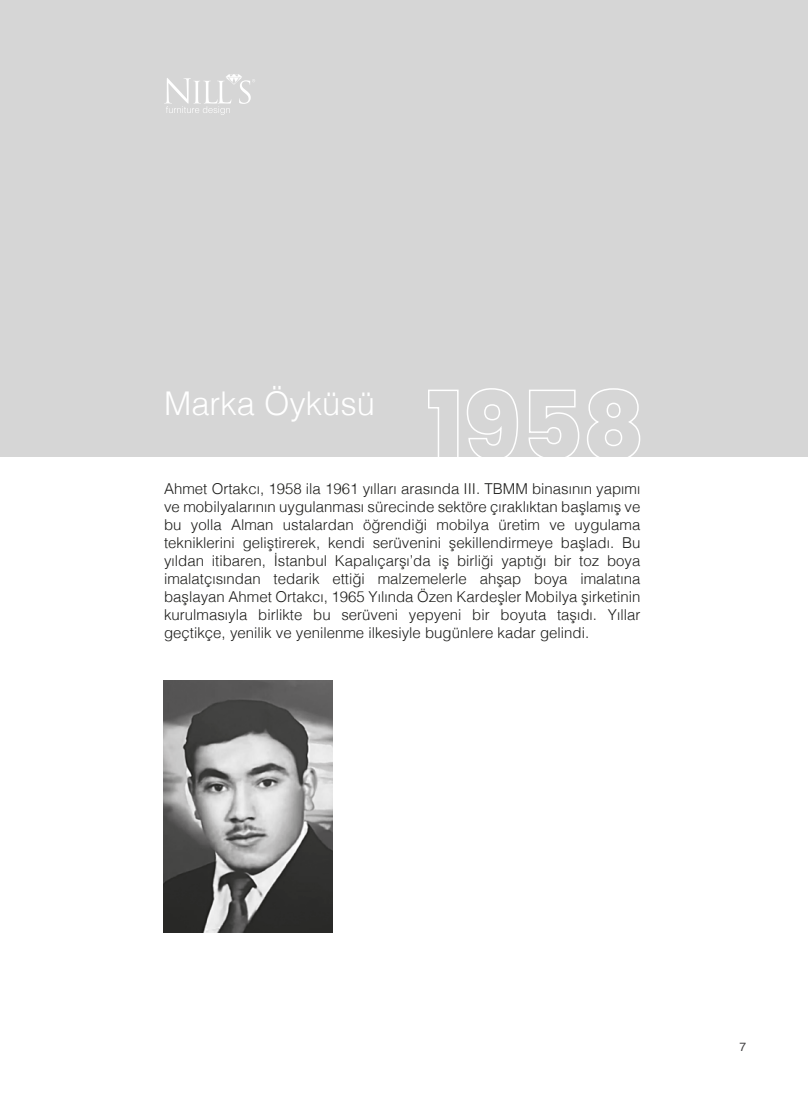
<style>
.page{position:relative;width:808px;height:1106px;background:#fff}
.page>*{position:absolute;margin:0;border:0;box-sizing:border-box;transform-origin:0 0}
.t1{font:300 32.7px "Helvetica";color:#fff}
.t2{font:300 15px/18px "Helvetica";color:#1d1d1b;text-align:justify}
.t3{font:12px "Helvetica";color:#414042}
</style>
<div class="page">
<div style="left:0;top:0;width:808px;height:456px;background:#d6d6d6"></div>
<svg style="left:427px;top:389px;width:32px;height:68px"></svg>
<svg style="left:466px;top:388px;width:53px;height:69px"></svg>
<svg style="left:528px;top:389px;width:52px;height:68px"></svg>
<svg style="left:586px;top:388px;width:55px;height:69px"></svg>
<img style="left:163px;top:680px;width:169px;height:253px">
<svg style="left:164px;top:74px;width:91px;height:41px"></svg>
<h1 class="t1" style="left:164px;top:375px;width:212px">Marka Öyküsü</h1>
<p class="t2" style="left:164px;top:478px;width:478px">Ahmet Ortakcı, 1958 ila 1961 yılları arasında III. TBMM binasının yapımı ve mobilyalarının uygulanması sürecinde sektöre çıraklıktan başlamış ve bu yolla Alman ustalardan öğrendiği mobilya üretim ve uygulama tekniklerini geliştirerek, kendi serüvenini şekillendirmeye başladı. Bu yıldan itibaren, İstanbul Kapalıçarşı’da iş birliği yaptığı bir toz boya imalatçısından tedarik ettiği malzemelerle ahşap boya imalatına başlayan Ahmet Ortakcı, 1965 Yılında Özen Kardeşler Mobilya şirketinin kurulmasıyla birlikte bu serüveni yepyeni bir boyuta taşıdı. Yıllar geçtikçe, yenilik ve yenilenme ilkesiyle bugünlere kadar gelindi.</p>
<p class="t3" style="left:740px;top:1037px;width:8px">7</p>
</div>
